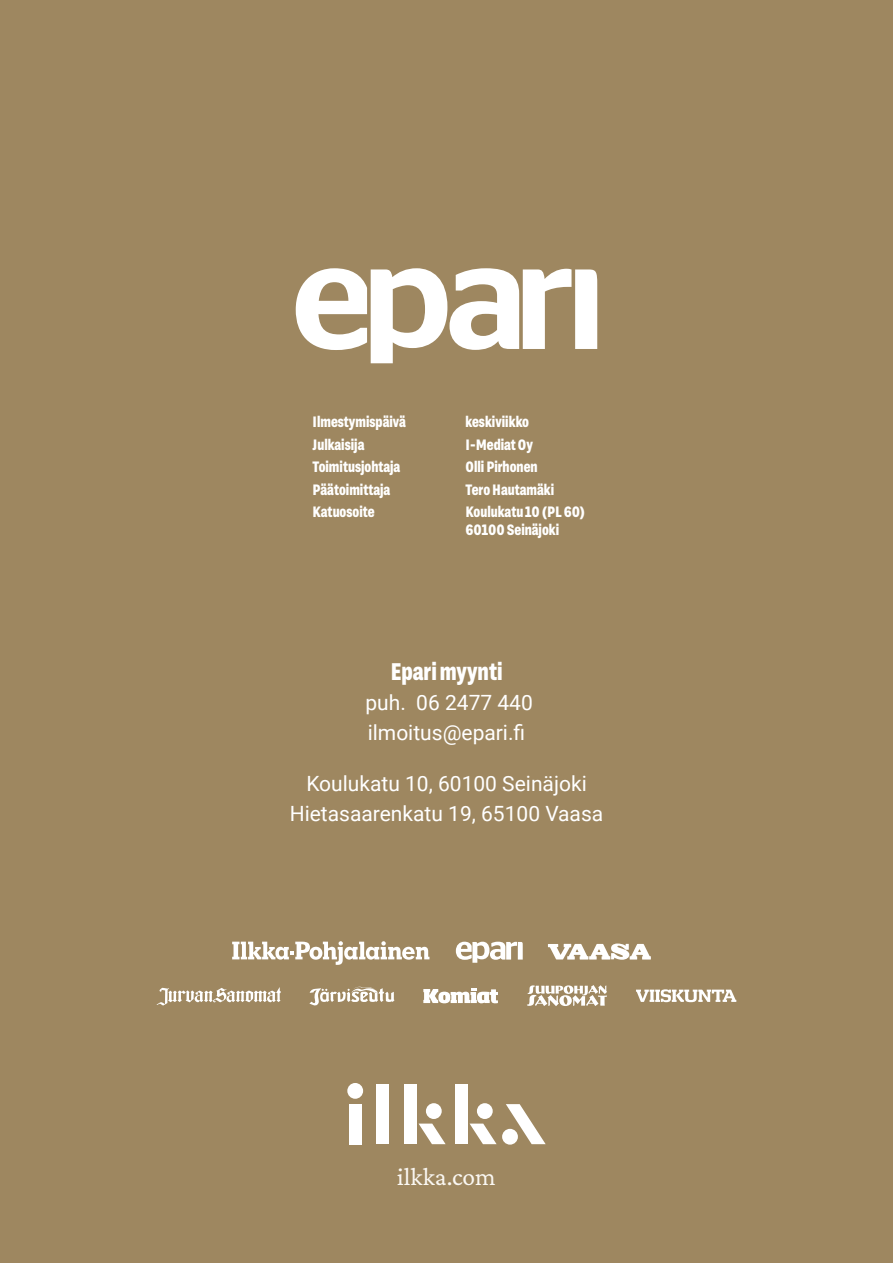
<style>
.page{position:relative;width:893px;height:1263px;background:#9e8760}
.page>*{position:absolute;margin:0;border:0;box-sizing:border-box;transform-origin:0 0}
.t1{font:25.5px "Crimson Pro";color:#faf7f2}
.t2{font:700 24px "Grtsk Zetta";color:#fff}
.t3{font:21px/30px "Roboto";color:#fff}
.t4{font:700 15px/18px "Grtsk Zetta";color:#fff}
</style>
<div class="page">
<svg style="left:296px;top:268px;width:301px;height:95px"></svg>
<svg style="left:309px;top:986px;width:86px;height:19px"></svg>
<svg style="left:157px;top:987px;width:124px;height:18px"></svg>
<svg style="left:423px;top:988px;width:75px;height:15px"></svg>
<svg style="left:527px;top:985px;width:80px;height:21px"></svg>
<svg style="left:636px;top:989px;width:100px;height:13px"></svg>
<svg style="left:456px;top:942px;width:67px;height:21px"></svg>
<svg style="left:548px;top:943px;width:103px;height:17px"></svg>
<svg style="left:232px;top:941px;width:197px;height:24px"></svg>
<div style="left:349px;top:1104px;width:12px;height:40px;background:#fff"></div>
<div style="left:376px;top:1084px;width:13px;height:60px;background:#fff"></div>
<div style="left:404px;top:1084px;width:12px;height:60px;background:#fff"></div>
<div style="left:347px;top:1083px;width:16px;height:16px;background:#fff;border-radius:50%"></div>
<div style="left:426px;top:1103px;width:16px;height:16px;background:#fff;border-radius:50%"></div>
<div style="left:502px;top:1129px;width:16px;height:15px;background:#fff;border-radius:50%"></div>
<svg style="left:419px;top:1123px;width:27px;height:21px"></svg>
<div style="left:455px;top:1084px;width:12px;height:60px;background:#fff"></div>
<div style="left:477px;top:1103px;width:16px;height:16px;background:#fff;border-radius:50%"></div>
<svg style="left:470px;top:1123px;width:27px;height:21px"></svg>
<svg style="left:506px;top:1104px;width:40px;height:40px"></svg>
<p class="t4" style="left:313px;top:412px;width:95px">Ilmestymispäivä</p>
<p class="t4" style="left:466px;top:412px;width:65px">keskiviikko</p>
<p class="t4" style="left:313px;top:435px;width:53px">Julkaisija</p>
<p class="t4" style="left:466px;top:435px;width:69px">I-Mediat Oy</p>
<p class="t4" style="left:313px;top:457px;width:89px">Toimitusjohtaja</p>
<p class="t4" style="left:466px;top:457px;width:74px">Olli Pirhonen</p>
<p class="t4" style="left:313px;top:480px;width:79px">Päätoimittaja</p>
<p class="t4" style="left:466px;top:480px;width:90px">Tero Hautamäki</p>
<p class="t4" style="left:313px;top:502px;width:64px">Katuosoite</p>
<p class="t4" style="left:466px;top:502px;width:121px">Koulukatu 10 (PL 60)<br>60100 Seinäjoki</p>
<h2 class="t2" style="left:390px;top:657px;width:114px">Epari myynti</h2>
<h3 class="t3" style="left:365px;top:687px;width:169px">puh. 06 2477 440 ilmoitus@epari.fi</h3>
<h3 class="t3" style="left:290px;top:768px;width:315px;text-align:center">Koulukatu 10, 60100 Seinäjoki<br>Hietasaarenkatu 19, 65100 Vaasa</h3>
<h1 class="t1" style="left:397px;top:1161px;width:100px">ilkka.com</h1>
</div>
